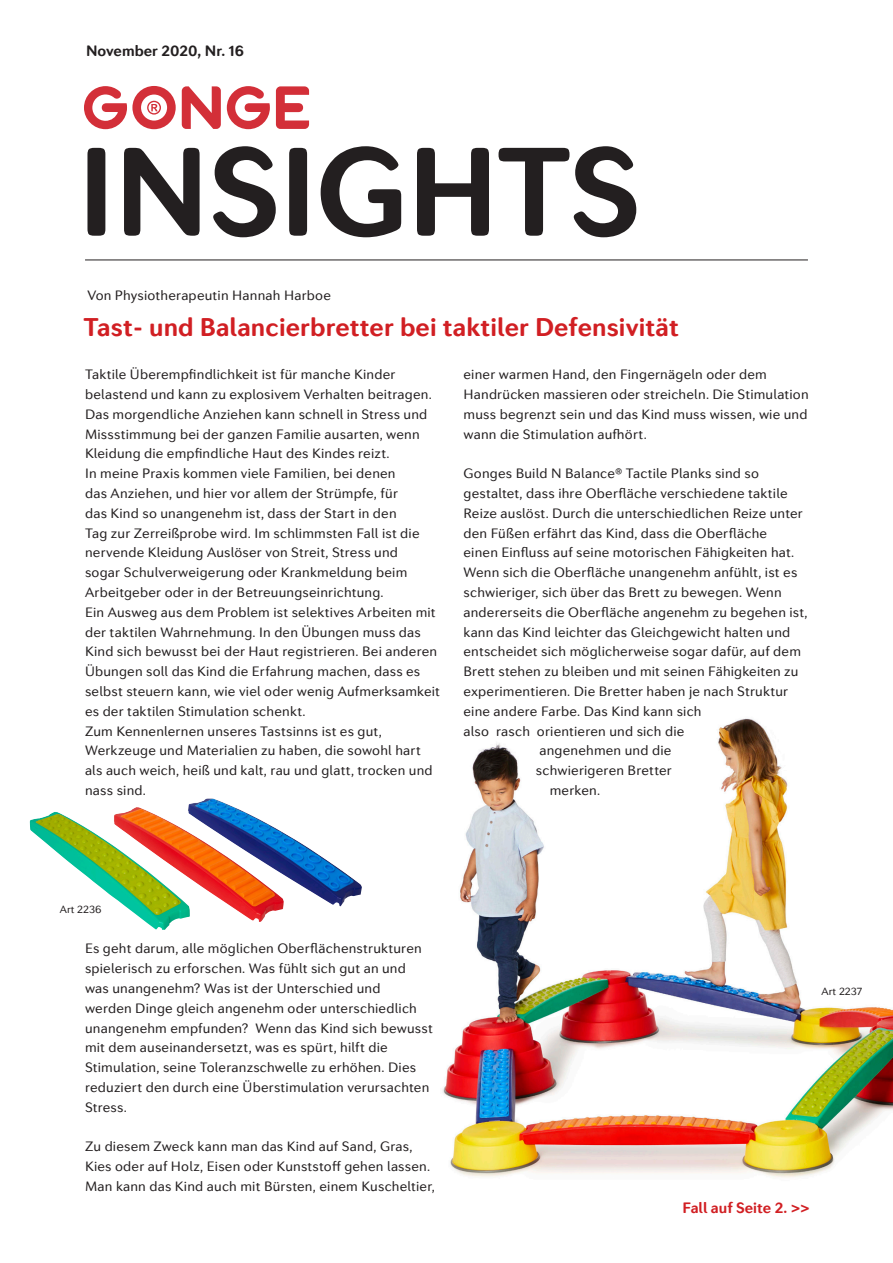
<style>
.page{position:relative;width:893px;height:1263px;background:#fff}
.page>*{position:absolute;margin:0;border:0;box-sizing:border-box;transform-origin:0 0}
.t1{font:700 123.9px "Seconda Soft";letter-spacing:-.01em;color:#231f20}
.t2{font:700 25.5px "Seconda Soft";letter-spacing:.005em;color:#d11f23}
.t3{font:700 15px "Seconda Soft";color:#231f20}
.BR{font:700 15px "Seconda Soft";color:#d11f23}
.BRI{font:13.5px/19.8px "Seconda Soft";letter-spacing:.015em;color:#231f20}
.BR-2{font:10.5px "Seconda Soft";color:#231f20}
</style>
<div class="page">
<img style="left:442px;top:718px;width:451px;height:460px">
<hr style="left:85px;top:260px;width:723px;height:1px;background:#231f20">
<svg style="left:182px;top:86px;width:39px;height:43px"></svg>
<svg style="left:227px;top:86px;width:43px;height:43px"></svg>
<svg style="left:276px;top:86px;width:33px;height:43px"></svg>
<svg style="left:84px;top:86px;width:92px;height:43px"></svg>
<img style="left:30px;top:799px;width:332px;height:123px">
<p class="t3" style="left:86px;top:42px;width:159px">November 2020, Nr. 16</p>
<p class="t1" style="left:78px;top:116px;width:565px">INSIGHTS</p>
<p class="BRI" style="left:87px;top:285px;width:245px">Von Physiotherapeutin Hannah Harboe</p>
<p class="t2" style="left:84px;top:311px;width:597px">Tast- und Balancierbretter bei taktiler Defensivität</p>
<p class="BRI" style="left:85px;top:365px;width:348px">Taktile Überempfindlichkeit ist für manche Kinder belastend und kann zu explosivem Verhalten beitragen.</p>
<p class="BRI" style="left:85px;top:404px;width:344px">Das morgendliche Anziehen kann schnell in Stress und<br>Missstimmung bei der ganzen Familie ausarten, wenn<br>Kleidung die empfindliche Haut des Kindes reizt.</p>
<p class="BRI" style="left:85px;top:464px;width:336px">In meine Praxis kommen viele Familien, bei denen das Anziehen, und hier vor allem der Strümpfe, für das Kind so unangenehm ist, dass der Start in den Tag zur Zerreißprobe wird. Im schlimmsten Fall ist die nervende Kleidung Auslöser von Streit, Stress und sogar Schulverweigerung oder Krankmeldung beim Arbeitgeber oder in der Betreuungseinrichtung.</p>
<p class="BRI" style="left:85px;top:602px;width:357px">Ein Ausweg aus dem Problem ist selektives Arbeiten mit der taktilen Wahrnehmung. In den Übungen muss das Kind sich bewusst bei der Haut registrieren. Bei anderen Übungen soll das Kind die Erfahrung machen, dass es selbst steuern kann, wie viel oder wenig Aufmerksamkeit es der taktilen Stimulation schenkt.</p>
<p class="BRI" style="left:85px;top:721px;width:349px">Zum Kennenlernen unseres Tastsinns ist es gut, Werkzeuge und Materialien zu haben, die sowohl hart als auch weich, heiß und kalt, rau und glatt, trocken und nass sind.</p>
<p class="BRI" style="left:463px;top:365px;width:347px">einer warmen Hand, den Fingernägeln oder dem Handrücken massieren oder streicheln. Die Stimulation muss begrenzt sein und das Kind muss wissen, wie und wann die Stimulation aufhört.</p>
<p class="BRI" style="left:463px;top:464px;width:346px">Gonges Build N Balance® Tactile Planks sind so gestaltet, dass ihre Oberfläche verschiedene taktile Reize auslöst. Durch die unterschiedlichen Reize unter den Füßen erfährt das Kind, dass die Oberfläche<br>einen Einfluss auf seine motorischen Fähigkeiten hat.<br>Wenn sich die Oberfläche unangenehm anfühlt, ist es schwieriger, sich über das Brett zu bewegen. Wenn andererseits die Oberfläche angenehm zu begehen ist, kann das Kind leichter das Gleichgewicht halten und entscheidet sich möglicherweise sogar dafür, auf dem Brett stehen zu bleiben und mit seinen Fähigkeiten zu experimentieren. Die Bretter haben je nach Struktur eine andere Farbe. Das Kind kann sich</p>
<p class="BRI" style="left:463px;top:721px;width:222px">also rasch orientieren und sich die</p>
<p class="BRI" style="left:539px;top:741px;width:133px">angenehmen und die</p>
<p class="BRI" style="left:536px;top:761px;width:137px">schwierigeren Bretter</p>
<p class="BRI" style="left:550px;top:780px;width:52px">merken.</p>
<p class="BR-2" style="left:60px;top:902px;width:43px">Art 2236</p>
<p class="BRI" style="left:85px;top:939px;width:349px">Es geht darum, alle möglichen Oberflächenstrukturen spielerisch zu erforschen. Was fühlt sich gut an und was unangenehm? Was ist der Unterschied und<br>werden Dinge gleich angenehm oder unterschiedlich unangenehm empfunden? Wenn das Kind sich bewusst mit dem auseinandersetzt, was es spürt, hilft die Stimulation, seine Toleranzschwelle zu erhöhen. Dies reduziert den durch eine Überstimulation verursachten Stress.</p>
<p class="BRI" style="left:85px;top:1137px;width:351px">Zu diesem Zweck kann man das Kind auf Sand, Gras,<br>Kies oder auf Holz, Eisen oder Kunststoff gehen lassen.<br>Man kann das Kind auch mit Bürsten, einem Kuscheltier,</p>
<p class="BR-2" style="left:822px;top:984px;width:42px">Art 2237</p>
<p class="BR" style="left:682px;top:1198px;width:128px">Fall auf Seite 2. &gt;&gt;</p>
</div>
